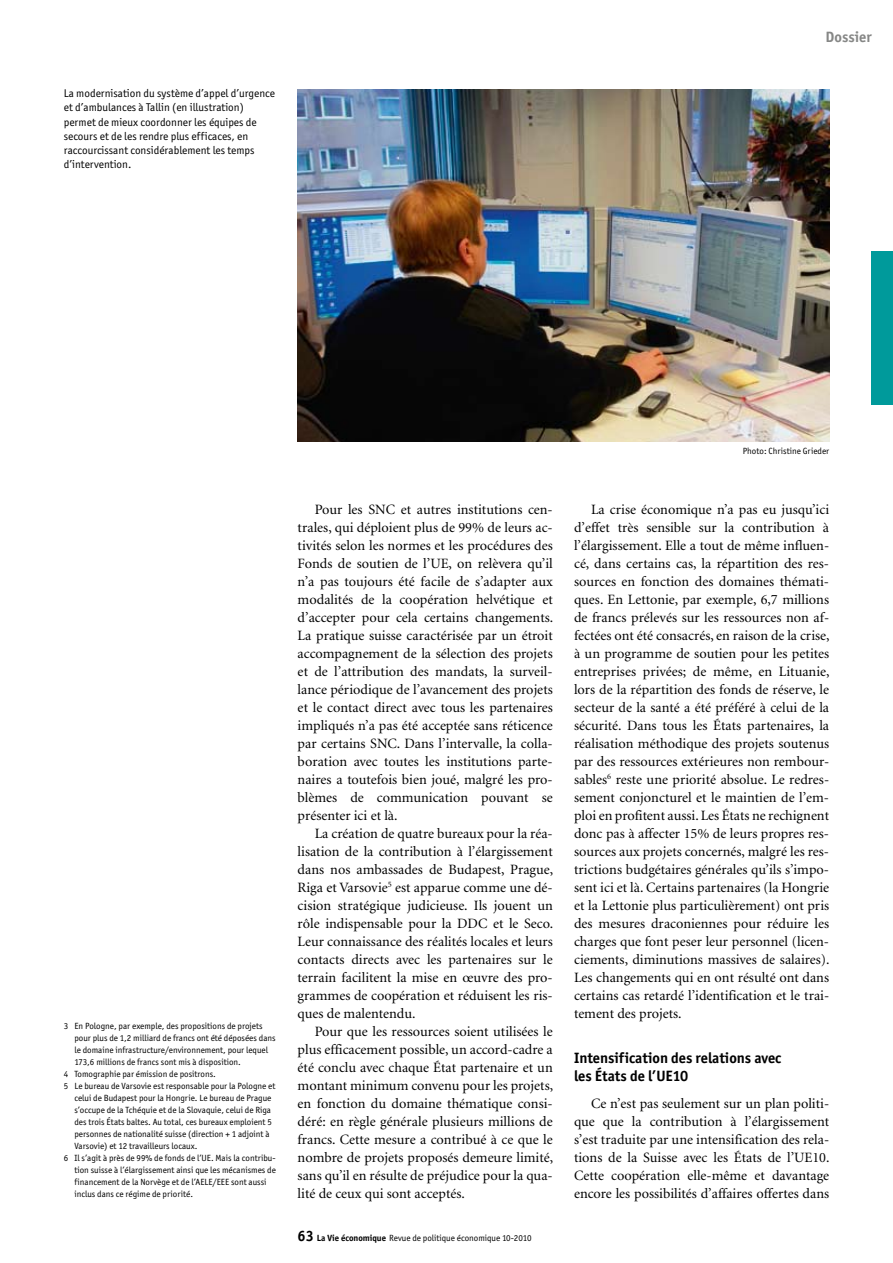
<style>
.page{position:relative;width:893px;height:1263px;background:#fff}
.page>*{position:absolute;margin:0;border:0;box-sizing:border-box;transform-origin:0 0}
.t1{font:700 15px/18px "Officina San ITC";color:#000}
.t2{font:700 15px "Officina San ITC";color:#868786}
.t3{font:14.25px/18px "Minion";color:#000;text-align:justify}
.t4{font:11.25px/14.2px "Officina San ITC";color:#000}
.t5{font:9px "Officina San ITC";color:#000}
.s1{font-weight:700;font-size:15px}
.s2{font-weight:700}
</style>
<div class="page">
<div style="left:872px;top:252px;width:21px;height:153px;background:#009a9b"></div>
<img style="left:298px;top:89px;width:531px;height:352px">
<p class="t4" style="left:64px;top:86px;width:213px">La modernisation du système d’appel d’urgence et d’ambulances à Tallin (en illustration) permet de mieux coordonner les équipes de secours et de les rendre plus efficaces, en raccourcissant considérablement les temps d’intervention.</p>
<p class="t2" style="left:826px;top:27px;width:48px">Dossier</p>
<p class="t5" style="left:64px;top:1021px;width:200px">3 En Pologne, par exemple, des propositions de projets</p>
<p class="t5" style="left:74px;top:1033px;width:203px">pour plus de 1,2 milliard de francs ont été déposées dans</p>
<p class="t5" style="left:74px;top:1045px;width:195px">le domaine infrastructure/environnement, pour lequel</p>
<p class="t5" style="left:74px;top:1057px;width:168px">173,6 millions de francs sont mis à disposition.</p>
<p class="t5" style="left:64px;top:1069px;width:154px">4 Tomographie par émission de positrons.</p>
<p class="t5" style="left:64px;top:1081px;width:213px">5 Le bureau de Varsovie est responsable pour la Pologne et</p>
<p class="t5" style="left:74px;top:1093px;width:198px">celui de Budapest pour la Hongrie. Le bureau de Prague</p>
<p class="t5" style="left:74px;top:1105px;width:198px">s’occupe de la Tchéquie et de la Slovaquie, celui de Riga</p>
<p class="t5" style="left:74px;top:1117px;width:199px">des trois États baltes. Au total, ces bureaux emploient 5</p>
<p class="t5" style="left:74px;top:1129px;width:197px">personnes de nationalité suisse (direction + 1 adjoint à</p>
<p class="t5" style="left:74px;top:1141px;width:125px">Varsovie) et 12 travailleurs locaux.</p>
<p class="t5" style="left:64px;top:1153px;width:213px">6 Il s’agit à près de 99% de fonds de l’UE. Mais la contribu-</p>
<p class="t5" style="left:74px;top:1165px;width:203px">tion suisse à l’élargissement ainsi que les mécanismes de</p>
<p class="t5" style="left:74px;top:1177px;width:194px">financement de la Norvège et de l’AELE/EEE sont aussi</p>
<p class="t5" style="left:74px;top:1189px;width:120px">inclus dans ce régime de priorité.</p>
<p class="t3" style="left:298px;top:500px;width:257px;text-align:left;text-indent:17px">Pour les SNC et autres institutions cen&shy;trales, qui déploient plus de 99% de leurs ac&shy;tivités selon les normes et les procédures des Fonds de soutien de l’UE, on relèvera qu’il n’a pas toujours été facile de s’adapter aux modalités de la coopération helvétique et d’accepter pour cela certains changements.<br>La pratique suisse caractérisée par un étroit accompagnement de la sélection des projets et de l’attribution des mandats, la surveil&shy;lance périodique de l’avancement des projets et le contact direct avec tous les partenaires impliqués n’a pas été acceptée sans réticence par certains SNC. Dans l’intervalle, la colla&shy;boration avec toutes les institutions parte&shy;naires a toutefois bien joué, malgré les pro&shy;blèmes de communication pouvant se présenter ici et là.</p>
<p class="t3" style="left:298px;top:824px;width:257px;text-indent:17px">La création de quatre bureaux pour la réa&shy;lisation de la contribution à l’élargissement dans nos ambassades de Budapest, Prague, Riga et Varsovie<sup>5</sup> est apparue comme une dé&shy;cision stratégique judicieuse. Ils jouent un rôle indispensable pour la DDC et le Seco.<br>Leur connaissance des réalités locales et leurs contacts directs avec les partenaires sur le terrain facilitent la mise en œuvre des pro&shy;grammes de coopération et réduisent les ris&shy;ques de malentendu.</p>
<p class="t3" style="left:298px;top:1022px;width:257px;text-indent:17px">Pour que les ressources soient utilisées le plus efficacement possible, un accord-cadre a été conclu avec chaque État partenaire et un montant minimum convenu pour les projets, en fonction du domaine thématique consi&shy;déré: en règle générale plusieurs millions de francs. Cette mesure a contribué à ce que le nombre de projets proposés demeure limité, sans qu’il en résulte de préjudice pour la qua&shy;lité de ceux qui sont acceptés.</p>
<p class="t5" style="left:298px;top:1232px;width:235px"><span class="s1">63</span> <span class="s2">La Vie économique</span> Revue de politique économique 10-2010</p>
<p class="t5" style="left:743px;top:446px;width:88px">Photo: Christine Grieder</p>
<p class="t3" style="left:574px;top:500px;width:257px;text-indent:17px">La crise économique n’a pas eu jusqu’ici d’effet très sensible sur la contribution à l’élargissement. Elle a tout de même influen&shy;cé, dans certains cas, la répartition des res&shy;sources en fonction des domaines thémati&shy;ques. En Lettonie, par exemple, 6,7 millions de francs prélevés sur les ressources non af&shy;fectées ont été consacrés, en raison de la crise, à un programme de soutien pour les petites entreprises privées; de même, en Lituanie, lors de la répartition des fonds de réserve, le secteur de la santé a été préféré à celui de la sécurité. Dans tous les États partenaires, la réalisation méthodique des projets soutenus par des ressources extérieures non rembour&shy;sables<sup>6</sup> reste une priorité absolue. Le redres&shy;sement conjoncturel et le maintien de l’em&shy;ploi en profitent aussi. Les États ne rechignent donc pas à affecter 15% de leurs propres res&shy;sources aux projets concernés, malgré les res&shy;trictions budgétaires générales qu’ils s’impo&shy;sent ici et là. Certains partenaires (la Hongrie et la Lettonie plus particulièrement) ont pris des mesures draconiennes pour réduire les charges que font peser leur personnel (licen&shy;ciements, diminutions massives de salaires).<br>Les changements qui en ont résulté ont dans certains cas retardé l’identification et le trai&shy;tement des projets.</p>
<p class="t1" style="left:574px;top:1048px;width:209px">Intensification des relations avec les États de l’UE10</p>
<p class="t3" style="left:574px;top:1094px;width:257px;text-indent:17px">Ce n’est pas seulement sur un plan politi&shy;que que la contribution à l’élargissement s’est traduite par une intensification des rela&shy;tions de la Suisse avec les États de l’UE10.<br>Cette coopération elle-même et davantage encore les possibilités d’affaires offertes dans</p>
</div>
